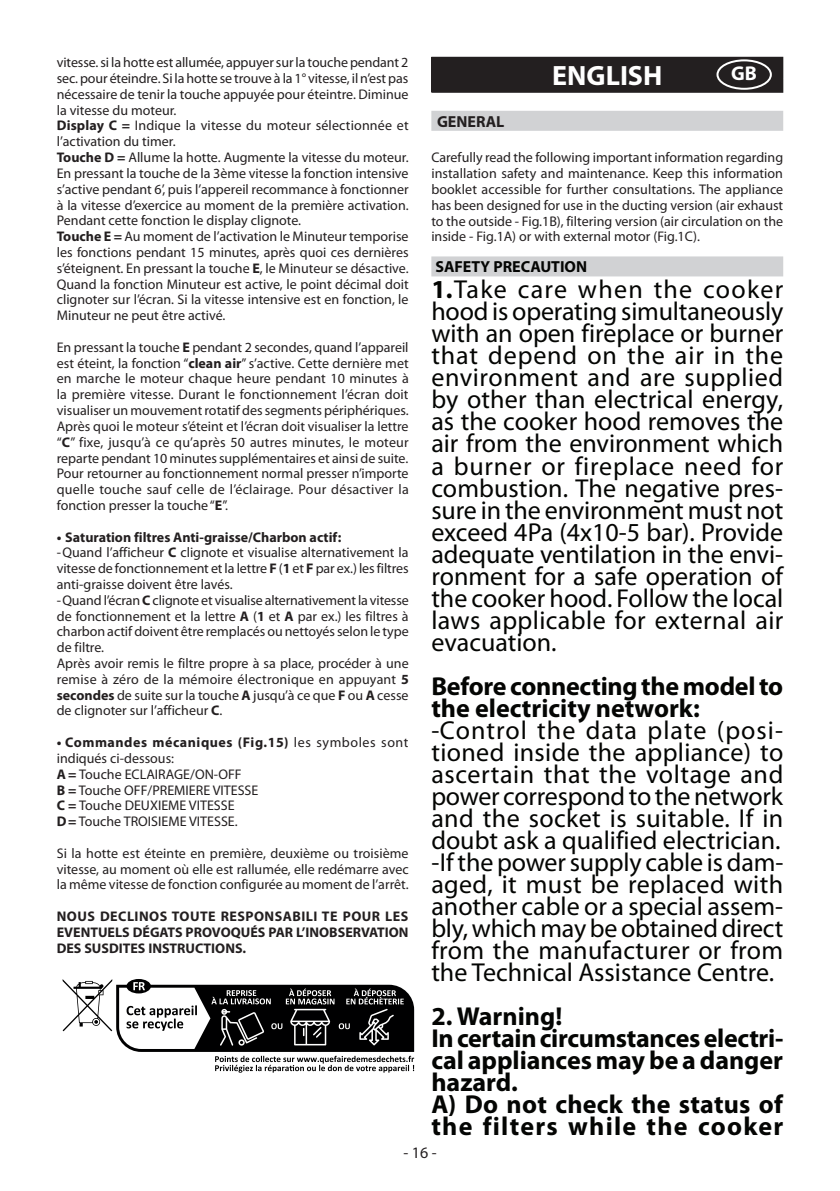
<style>
.page{position:relative;width:840px;height:1191px;background:#fff}
.page>*{position:absolute;margin:0;border:0;box-sizing:border-box;transform-origin:0 0}
.t1{font:700 28px "Myriad Pro";color:#fff}
.t2{font:26px/22px "Myriad Pro";color:#040503;text-align:justify}
.t3{font:700 26px/22px "Myriad Pro";color:#040503}
.t4{font:700 20px "Myriad Pro";color:#fff}
.t5{font:700 16px "Myriad Pro";color:#040503}
.t6{font:700 16px "Myriad Pro";color:#231f20}
.t7{font:16px "Myriad Pro";color:#231f20}
.t8{font:14px/15.8px "Myriad Pro";color:#231f20}
.t9{font:700 14px/15.8px "Myriad Pro";color:#231f20;text-align:justify}
.s1{font-weight:700}
</style>
<div class="page">
<svg style="left:63px;top:979px;width:351px;height:93px"></svg>
<div style="left:431px;top:111px;width:351px;height:20px;background:#d1d2d4"></div>
<div style="left:431px;top:256px;width:351px;height:20px;background:#d1d2d4"></div>
<div style="left:431px;top:57px;width:351px;height:22px;background:#231f20"></div>
<div style="left:431px;top:79px;width:351px;height:14px;background:#231f20"></div>
<div style="left:716px;top:59px;width:55px;height:31px;border:2px solid #fff;border-radius:50%"></div>
<p class="t8" style="left:57px;top:54px;width:353px">vitesse. si la hotte est allumée, appuyer sur la touche pendant 2 sec. pour éteindre. Si la hotte se trouve à la 1° vitesse, il n’est pas nécessaire de tenir la touche appuyée pour éteintre. Diminue la vitesse du moteur.<br><span class="s1">Display C =</span> Indique la vitesse du moteur sélectionnée et l’activation du timer.<br><span class="s1">Touche D =</span> Allume la hotte. Augmente la vitesse du moteur.<br>En pressant la touche de la 3ème vitesse la fonction intensive s’active pendant 6’, puis l’appereil recommance à fonctionner à la vitesse d’exercice au moment de la première activation.<br>Pendant cette fonction le display clignote.<br><span class="s1">Touche E =</span> Au moment de l’activation le Minuteur temporise les fonctions pendant 15 minutes, après quoi ces dernières s’éteignent. En pressant la touche <span class="s1">E</span>, le Minuteur se désactive.<br>Quand la fonction Minuteur est active, le point décimal doit clignoter sur l’écran. Si la vitesse intensive est en fonction, le Minuteur ne peut être activé.</p>
<p class="t8" style="left:57px;top:339px;width:353px;text-align:justify">En pressant la touche <span class="s1">E</span> pendant 2 secondes, quand l’appareil est éteint, la fonction “<span class="s1">clean air</span>” s’active. Cette dernière met en marche le moteur chaque heure pendant 10 minutes à la première vitesse. Durant le fonctionnement l’écran doit visualiser un mouvement rotatif des segments périphériques.<br>Après quoi le moteur s’éteint et l’écran doit visualiser la lettre “<span class="s1">C</span>” fixe, jusqu’à ce qu’après 50 autres minutes, le moteur reparte pendant 10 minutes supplémentaires et ainsi de suite.<br>Pour retourner au fonctionnement normal presser n’importe quelle touche sauf celle de l’éclairage. Pour désactiver la fonction presser la touche “<span class="s1">E</span>”.</p>
<p class="t8" style="left:57px;top:529px;width:353px"><span class="s1">• Saturation filtres Anti-graisse/Charbon actif:<br></span>-Quand l’afficheur <span class="s1">C</span> clignote et visualise alternativement la vitesse de fonctionnement et la lettre <span class="s1">F</span> (<span class="s1">1</span> et <span class="s1">F</span> par ex.) les filtres anti-graisse doivent être lavés.<br>-Quand l’écran <span class="s1">C</span> clignote et visualise alternativement la vitesse de fonctionnement et la lettre <span class="s1">A</span> (<span class="s1">1</span> et <span class="s1">A</span> par ex.) les filtres à charbon actif doivent être remplacés ou nettoyés selon le type de filtre.<br>Après avoir remis le filtre propre à sa place, procéder à une remise à zéro de la mémoire électronique en appuyant <span class="s1">5 secondes</span> de suite sur la touche <span class="s1">A</span> jusqu’à ce que <span class="s1">F</span> ou <span class="s1">A</span> cesse de clignoter sur l’afficheur <span class="s1">C</span>.</p>
<p class="t8" style="left:57px;top:734px;width:353px"><span class="s1">• Commandes mécaniques (Fig.15)</span> les symboles sont indiqués ci-dessous:<br><span class="s1">A=</span> Touche ECLAIRAGE/ON-OFF<br><span class="s1">B =</span> Touche OFF/PREMIERE VITESSE<br><span class="s1">C =</span> Touche DEUXIEME VITESSE<br><span class="s1">D=</span> Touche TROISIEME VITESSE.</p>
<p class="t8" style="left:57px;top:845px;width:353px;text-align:justify">Si la hotte est éteinte en première, deuxième ou troisième vitesse, au moment où elle est rallumée, elle redémarre avec la même vitesse de fonction configurée au moment de l’arrêt.</p>
<p class="t9" style="left:57px;top:908px;width:353px">NOUS DECLINOS TOUTE RESPONSABILI TE POUR LES EVENTUELS DÉGATS PROVOQUÉS PAR L’INOBSERVATION DES SUSDITES INSTRUCTIONS.</p>
<h1 class="t1" style="left:552px;top:57px;width:112px">ENGLISH</h1>
<h3 class="t4" style="left:730px;top:60px;width:27px">GB</h3>
<p class="t6" style="left:437px;top:111px;width:69px">GENERAL</p>
<p class="t8" style="left:431px;top:150px;width:353px;text-align:justify">Carefully read the following important information regarding installation safety and maintenance. Keep this information booklet accessible for further consultations. The appliance has been designed for use in the ducting version (air exhaust to the outside - Fig.1B), filtering version (air circulation on the inside - Fig.1A) or with external motor (Fig.1C).</p>
<p class="t5" style="left:435px;top:257px;width:153px">SAFETY PRECAUTION</p>
<p class="t2" style="left:431px;top:278px;width:353px"><span class="s1">1.</span>Take care when the cooker hood is operating simultaneously with an open fireplace or burner that depend on the air in the environment and are supplied by other than electrical energy, as the cooker hood removes the air from the environment which a burner or fireplace need for combustion. The negative pres&shy;sure in the environment must not exceed 4Pa (4x10-5 bar). Provide adequate ventilation in the envi&shy;ronment for a safe operation of the cooker hood. Follow the local laws applicable for external air evacuation.</p>
<h2 class="t3" style="left:431px;top:674px;width:353px">Before connecting the model to the electricity network:</h2>
<p class="t2" style="left:431px;top:718px;width:353px">-Control the data plate (posi&shy;tioned inside the appliance) to ascertain that the voltage and power correspond to the network and the socket is suitable. If in doubt ask a qualified electrician. -If the power supply cable is dam&shy;aged, it must be replaced with another cable or a special assem&shy;bly, which may be obtained direct from the manufacturer or from the Technical Assistance Centre.</p>
<h2 class="t3" style="left:431px;top:1004px;width:353px">2. Warning!<br>In certain circumstances electri&shy;cal appliances may be a danger hazard.<br>A) Do not check the status of the filters while the cooker</h2>
<p class="t7" style="left:403px;top:1142px;width:35px">- 16 -</p>
</div>
